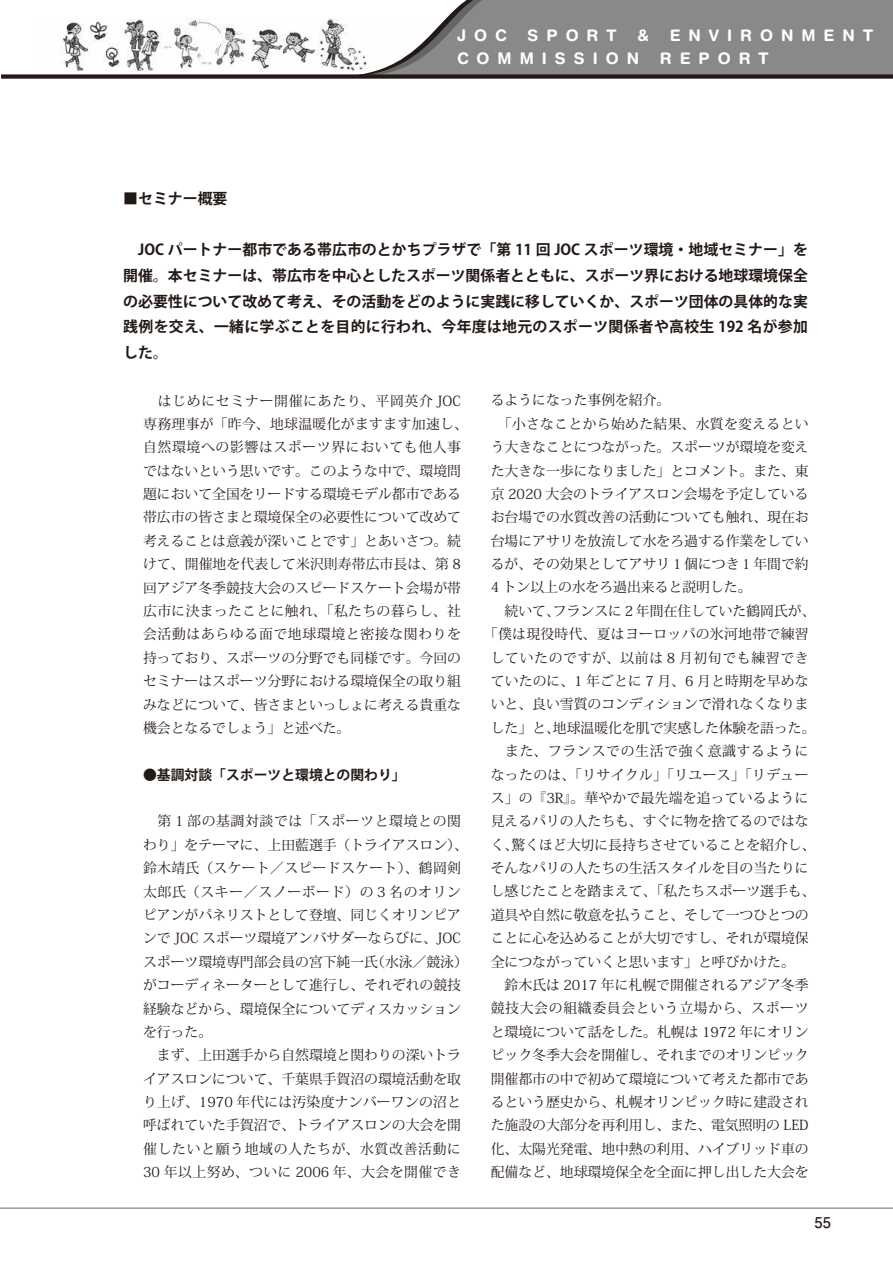
<style>
.page{position:relative;width:893px;height:1263px;background:#fff}
.page>*{position:absolute;margin:0;border:0;box-sizing:border-box;transform-origin:0 0}
.t1{font:700 15.9px "Helvetica Rounded LT Std";letter-spacing:.5em;color:#fff}
.t2{font:700 14.85px/25.5px "Koz Go Pro";letter-spacing:.02em;color:#231916;text-align:justify}
.t3{font:700 14.85px "Futo Go B101 Pro";color:#231916}
.t4{font:13.8px/23.4px "Koz Min Pro";color:#231916}
.t5{font:13.8px "Koz Min Pro";letter-spacing:.025em;color:#231916}
.t6{font:13.8px "Koz Min Pro";letter-spacing:.05em;color:#231916}
.t7{font:700 13.8px "Koz Go Pro";color:#231916}
</style>
<div class="page">
<hr style="left:0;top:1207px;width:893px;height:2px;background:#898989">
<img style="left:63px;top:19px;width:272px;height:52px">
<svg style="left:335px;top:0;width:558px;height:74px;background:#999898"></svg>
<div style="left:1px;top:74px;width:892px;height:5px;background:#231916"></div>
<p class="t1" style="left:457px;top:26px;width:51px">JOC</p>
<p class="t1" style="left:528px;top:26px;width:91px">SPORT</p>
<p class="t1" style="left:638px;top:26px;width:13px">&amp;</p>
<p class="t1" style="left:670px;top:26px;width:205px">ENVIRONMENT</p>
<p class="t1" style="left:457px;top:49px;width:183px">COMMISSION</p>
<p class="t1" style="left:660px;top:49px;width:111px">REPORT</p>
<p class="t2" style="left:123px;top:187px;width:106px">■セミナー概要</p>
<p class="t2" style="left:123px;top:238px;width:686px">　JOC パートナー都市である帯広市のとかちプラザで「第 11 回 JOC スポーツ環境・地域セミナー」を開催。本セミナーは、帯広市を中心としたスポーツ関係者とともに、スポーツ界における地球環境保全の必要性について改めて考え、その活動をどのように実践に移していくか、スポーツ団体の具体的な実践例を交え、一緒に学ぶことを目的に行われ、今年度は地元のスポーツ関係者や高校生 192 名が参加した。</p>
<p class="t4" style="left:143px;top:388px;width:326px">　はじめにセミナー開催にあたり、平岡英介 JOC専務理事が「昨今、地球温暖化がますます加速し、自然環境への影響はスポーツ界においても他人事ではないという思いです。このような中で、環境問題において全国をリードする環境モデル都市である帯広市の皆さまと環境保全の必要性について改めて考えることは意義が深いことです」とあいさつ。続けて、開催地を代表して米沢則寿帯広市長は、第 8回アジア冬季競技大会のスピードスケート会場が帯広市に決まったことに触れ、「私たちの暮らし、社会活動はあらゆる面で地球環境と密接な関わりを持っており、スポーツの分野でも同様です。今回のセミナーはスポーツ分野における環境保全の取り組みなどについて、皆さまといっしょに考える貴重な機会となるでしょう」と述べた。</p>
<p class="t7" style="left:143px;top:766px;width:264px">●基調対談「スポーツと環境との関わり」</p>
<p class="t4" style="left:143px;top:809px;width:326px">　第 1 部の基調対談では「スポーツと環境との関わり」をテーマに、上田藍選手（トライアスロン）、鈴木靖氏（スケート／スピードスケート）、鶴岡剣太郎氏（スキー／スノーボード）の 3 名のオリンピアンがパネリストとして登壇、同じくオリンピアンで JOC スポーツ環境アンバサダーならびに、JOCスポーツ環境専門部会員の宮下純一氏（水泳／競泳）がコーディネーターとして進行し、それぞれの競技経験などから、環境保全についてディスカッションを行った。<br>　まず、上田選手から自然環境と関わりの深いトライアスロンについて、千葉県手賀沼の環境活動を取り上げ、1970 年代には汚染度ナンバーワンの沼と呼ばれていた手賀沼で、トライアスロンの大会を開催したいと願う地域の人たちが、水質改善活動に<br>30 年以上努め、ついに 2006 年、大会を開催でき</p>
<p class="t4" style="left:491px;top:388px;width:181px">るようになった事例を紹介。</p>
<p class="t5" style="left:491px;top:414px;width:319px">　「小さなことから始めた結果、水質を変えるとい</p>
<p class="t4" style="left:491px;top:435px;width:319px">う大きなことにつながった。スポーツが環境を変え</p>
<p class="t4" style="left:491px;top:458px;width:319px">た大きな一歩になりました」とコメント。また、東</p>
<p class="t4" style="left:491px;top:482px;width:319px">京 2020 大会のトライアスロン会場を予定している</p>
<p class="t4" style="left:491px;top:505px;width:319px">お台場での水質改善の活動についても触れ、現在お</p>
<p class="t4" style="left:491px;top:528px;width:319px">台場にアサリを放流して水をろ過する作業をしてい</p>
<p class="t4" style="left:491px;top:552px;width:319px">るが、その効果としてアサリ１個につき１年間で約</p>
<p class="t4" style="left:491px;top:575px;width:262px">4 トン以上の水をろ過出来ると説明した。</p>
<p class="t4" style="left:491px;top:599px;width:326px">　続いて、フランスに 2 年間在住していた鶴岡氏が、</p>
<p class="t5" style="left:484px;top:624px;width:326px">「僕は現役時代、夏はヨーロッパの氷河地帯で練習</p>
<p class="t6" style="left:491px;top:648px;width:319px">していたのですが、以前は 8 月初旬でも練習でき</p>
<p class="t4" style="left:491px;top:669px;width:319px">ていたのに、1 年ごとに 7 月、6 月と時期を早めな</p>
<p class="t4" style="left:491px;top:692px;width:319px">いと、良い雪質のコンディションで滑れなくなりま</p>
<p class="t4" style="left:491px;top:715px;width:326px">した」と、地球温暖化を肌で実感した体験を語った。</p>
<p class="t6" style="left:491px;top:741px;width:319px">　また、フランスでの生活で強く意識するように</p>
<p class="t5" style="left:491px;top:765px;width:319px">なったのは、「リサイクル」「リユース」「リデュー</p>
<p class="t4" style="left:491px;top:786px;width:319px">ス」の『3R』。華やかで最先端を追っているように</p>
<p class="t4" style="left:491px;top:809px;width:319px">見えるパリの人たちも、すぐに物を捨てるのではな</p>
<p class="t4" style="left:491px;top:832px;width:326px">く、驚くほど大切に長持ちさせていることを紹介し、</p>
<p class="t4" style="left:491px;top:856px;width:319px">そんなパリの人たちの生活スタイルを目の当たりに</p>
<p class="t4" style="left:491px;top:879px;width:326px">し感じたことを踏まえて、「私たちスポーツ選手も、</p>
<p class="t4" style="left:491px;top:903px;width:319px">道具や自然に敬意を払うこと、そして一つひとつの</p>
<p class="t4" style="left:491px;top:926px;width:319px">ことに心を込めることが大切ですし、それが環境保</p>
<p class="t4" style="left:491px;top:949px;width:306px">全につながっていくと思います」と呼びかけた。</p>
<p class="t4" style="left:491px;top:973px;width:319px">　鈴木氏は 2017 年に札幌で開催されるアジア冬季</p>
<p class="t6" style="left:491px;top:998px;width:319px">競技大会の組織委員会という立場から、スポーツ</p>
<p class="t4" style="left:491px;top:1019px;width:319px">と環境について話をした。札幌は 1972 年にオリン</p>
<p class="t4" style="left:491px;top:1043px;width:319px">ピック冬季大会を開催し、それまでのオリンピック</p>
<p class="t4" style="left:491px;top:1066px;width:319px">開催都市の中で初めて環境について考えた都市であ</p>
<p class="t4" style="left:491px;top:1090px;width:319px">るという歴史から、札幌オリンピック時に建設され</p>
<p class="t4" style="left:491px;top:1113px;width:319px">た施設の大部分を再利用し、また、電気照明の LED</p>
<p class="t4" style="left:491px;top:1136px;width:319px">化、太陽光発電、地中熱の利用、ハイブリッド車の</p>
<p class="t4" style="left:491px;top:1160px;width:319px">配備など、地球環境保全を全面に押し出した大会を</p>
<p class="t3" style="left:815px;top:1211px;width:18px">55</p>
</div>
